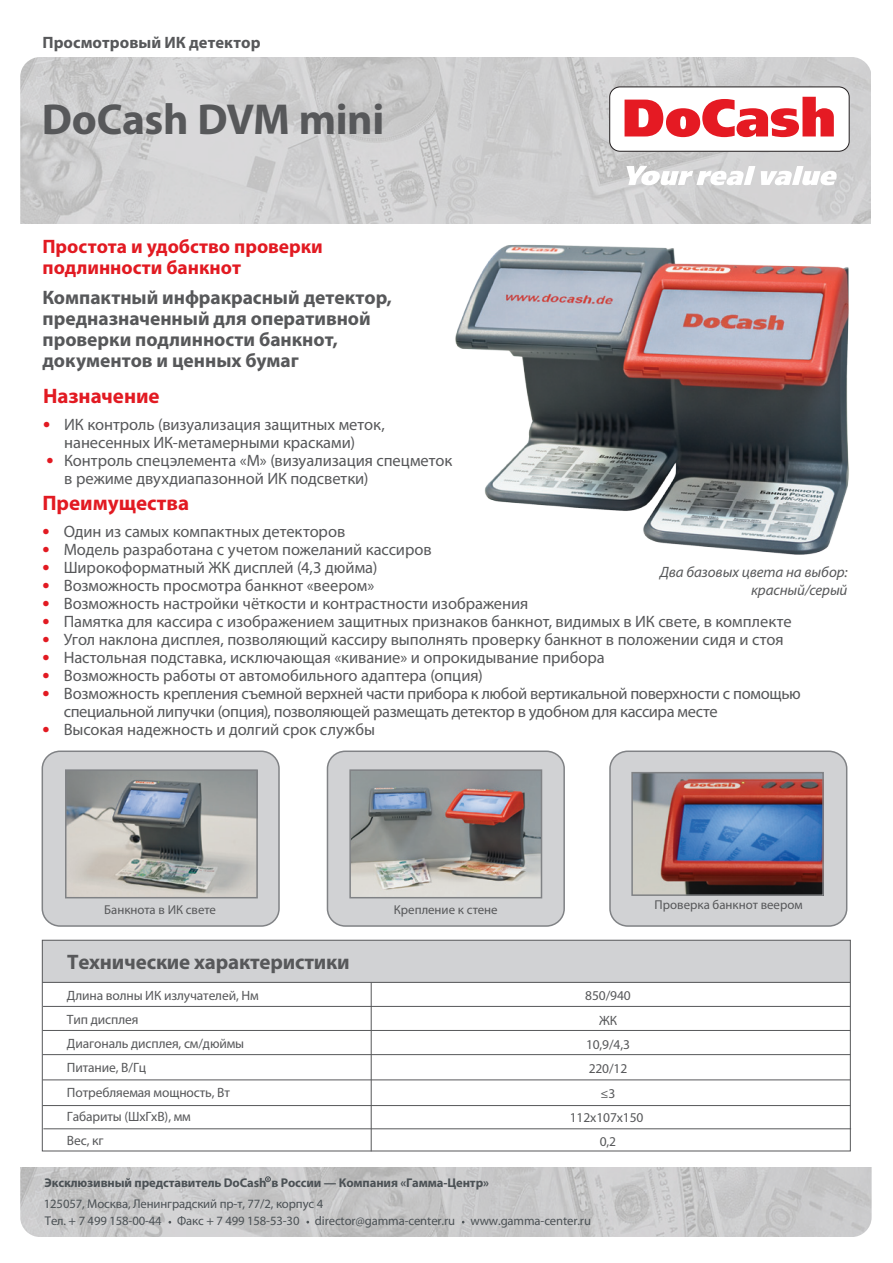
<style>
.page{position:relative;width:893px;height:1263px;background:#fff}
.page>*{position:absolute;margin:0;border:0;box-sizing:border-box;transform-origin:0 0}
.t1{font:700 43.5px "Myriad Pro";letter-spacing:-.01em;color:#57585a}
.t2{font:700 21px "Myriad Pro";letter-spacing:-.01em;color:#57585a}
.t3{font:700 21px "Myriad Pro";color:#e21a22}
.t4{font:700 19.5px/21px "Myriad Pro";color:#57585a}
.t5{font:700 19.5px/21px "Myriad Pro";color:#e21a22}
.t6{font:16.5px/18px "Myriad Pro";letter-spacing:-.005em;color:#57585a}
.t7{font:700 16.5px "Myriad Pro";letter-spacing:.005em;color:#57585a}
.t8{font:italic 15px/18px "Myriad Pro";letter-spacing:-.005em;color:#57585a;text-align:right}
.t9{font:13.5px/24.3px "Myriad Pro";letter-spacing:-.01em;color:#57585a}
.t10{font:12.9px "Myriad Pro";color:#57585a}
.t11{font:12.75px "Myriad Pro";letter-spacing:-.01em;color:#4b5155}
.t12{font:700 12.75px "Myriad Pro";letter-spacing:-.01em;color:#4b5155}
.t13{font:600 4.5px "Myriad Pro";color:#4d5356}
.s1{font-weight:700;font-size:21px;color:#e21a22}
</style>
<div class="page">
<div style="left:327px;top:751px;width:237px;height:175px;background:#d1d2d4;border-radius:18px"></div>
<div style="left:327px;top:750px;width:238px;height:177px;border:2px solid #808285;border-radius:18px"></div>
<img style="left:352px;top:772px;width:187px;height:123px">
<div style="left:349px;top:769px;width:193px;height:129px;border:2px solid #808285"></div>
<img style="left:439px;top:223px;width:432px;height:332px">
<div style="left:42px;top:940px;width:808px;height:42px;background:#d1d2d4"></div>
<img style="left:21px;top:57px;width:850px;height:166px">
<img style="left:20px;top:1168px;width:852px;height:69px">
<div style="left:610px;top:87px;width:239px;height:64px;background:#fff;border-radius:10px"></div>
<div style="left:609px;top:87px;width:241px;height:65px;border:1px solid #231f20;border-radius:10px"></div>
<svg style="left:625px;top:97px;width:209px;height:40px"></svg>
<svg style="left:626px;top:166px;width:129px;height:19px"></svg>
<svg style="left:761px;top:166px;width:76px;height:19px"></svg>
<hr style="left:43px;top:1105px;width:807px;height:1px;background:#57585a">
<hr style="left:43px;top:1128px;width:808px;height:1px;background:#57585a">
<hr style="left:43px;top:1079px;width:807px;height:1px;background:#57585a">
<hr style="left:43px;top:1054px;width:807px;height:1px;background:#57585a">
<hr style="left:43px;top:1030px;width:807px;height:1px;background:#57585a">
<hr style="left:43px;top:1006px;width:807px;height:1px;background:#57585a">
<hr style="left:42px;top:982px;width:808px;height:1px;background:#57585a">
<hr style="left:371px;top:982px;width:1px;height:169px;background:#57585a">
<div style="left:42px;top:940px;width:809px;height:211px;border:1px solid #57585a"></div>
<svg style="left:265px;top:1176px;width:6px;height:6px"></svg>
<div style="left:610px;top:751px;width:237px;height:175px;background:#d1d2d4;border-radius:18px"></div>
<div style="left:609px;top:750px;width:238px;height:177px;border:2px solid #808285;border-radius:18px"></div>
<img style="left:634px;top:775px;width:187px;height:118px">
<div style="left:631px;top:772px;width:193px;height:124px;border:2px solid #808285"></div>
<div style="left:42px;top:751px;width:237px;height:175px;background:#d1d2d4;border-radius:18px"></div>
<div style="left:42px;top:750px;width:238px;height:177px;border:2px solid #808285;border-radius:18px"></div>
<img style="left:68px;top:772px;width:187px;height:123px">
<div style="left:65px;top:769px;width:193px;height:129px;border:2px solid #808285"></div>
<p class="t7" style="left:43px;top:31px;width:220px">Просмотровый ИК детектор</p>
<h1 class="t1" style="left:42px;top:91px;width:344px">DoCash DVM mini</h1>
<p class="t5" style="left:43px;top:235px;width:282px">Простота и удобство проверки подлинности банкнот</p>
<p class="t4" style="left:43px;top:286px;width:351px">Компактный инфракрасный детектор, предназначенный для оперативной проверки подлинности банкнот, документов и ценных бумаг</p>
<p class="t3" style="left:43px;top:382px;width:118px">Назначение</p>
<p class="t6" style="left:43px;top:415px;width:343px;text-align:center"><span class="s1">•</span> ИК контроль (визуализация защитных меток, нанесенных ИК-метамерными красками)</p>
<p class="t6" style="left:64px;top:451px;width:390px;text-indent:-18px"><span class="s1">•</span> Контроль спецэлемента «М» (визуализация спецметок в режиме двухдиапазонной ИК подсветки)</p>
<p class="t3" style="left:43px;top:490px;width:148px">Преимущества</p>
<p class="t6" style="left:43px;top:523px;width:304px"><span class="s1">•</span> Один из самых компактных детекторов</p>
<p class="t6" style="left:43px;top:541px;width:391px"><span class="s1">•</span> Модель разработана с учетом пожеланий кассиров</p>
<p class="t6" style="left:43px;top:559px;width:336px"><span class="s1">•</span> Широкоформатный ЖК дисплей (4,3 дюйма)</p>
<p class="t6" style="left:43px;top:577px;width:333px"><span class="s1">•</span> Возможность просмотра банкнот «веером»</p>
<p class="t6" style="left:43px;top:595px;width:487px"><span class="s1">•</span> Возможность настройки чёткости и контрастности изображения</p>
<p class="t6" style="left:43px;top:613px;width:751px"><span class="s1">•</span> Памятка для кассира с изображением защитных признаков банкнот, видимых в ИК свете, в комплекте</p>
<p class="t6" style="left:43px;top:631px;width:743px"><span class="s1">•</span> Угол наклона дисплея, позволяющий кассиру выполнять проверку банкнот в положении сидя и стоя</p>
<p class="t6" style="left:43px;top:649px;width:564px"><span class="s1">•</span> Настольная подставка, исключающая «кивание» и опрокидывание прибора</p>
<p class="t6" style="left:43px;top:667px;width:442px"><span class="s1">•</span> Возможность работы от автомобильного адаптера (опция)</p>
<p class="t6" style="left:64px;top:685px;width:738px;text-indent:-21px"><span class="s1">•</span> Возможность крепления съемной верхней части прибора к любой вертикальной поверхности с помощью специальной липучки (опция), позволяющей размещать детектор в удобном для кассира месте</p>
<p class="t6" style="left:43px;top:721px;width:334px"><span class="s1">•</span> Высокая надежность и долгий срок службы</p>
<p class="t8" style="left:660px;top:563px;width:189px">Два базовых цвета на выбор: красный/серый</p>
<p class="t10" style="left:104px;top:902px;width:113px">Банкнота в ИК свете</p>
<p class="t10" style="left:394px;top:902px;width:105px">Крепление к стене</p>
<p class="t10" style="left:655px;top:897px;width:150px">Проверка банкнот веером</p>
<p class="t2" style="left:67px;top:948px;width:284px">Технические характеристики</p>
<p class="t9" style="left:67px;top:983px;width:193px">Длина волны ИК излучателей, Нм<br>Тип дисплея<br>Диагональ дисплея, см/дюймы<br>Питание, В/Гц<br>Потребляемая мощность, Вт<br>Габариты (ШхГхВ), мм<br>Вес, кг</p>
<p class="t9" style="left:570px;top:983px;width:75px;text-align:center">850/940<br>ЖК<br>10,9/4,3<br>220/12<br>≤3<br>112x107x150<br>0,2</p>
<p class="t13" style="left:267px;top:1176px;width:4px">R</p>
<p class="t12" style="left:45px;top:1175px;width:446px">Эксклюзивный представитель DoCash в России — Компания «Гамма-Центр»</p>
<p class="t11" style="left:44px;top:1196px;width:281px">125057, Москва, Ленинградский пр-т, 77/2, корпус 4</p>
<p class="t11" style="left:45px;top:1213px;width:548px">Тел. + 7 499 158-00-44 Факс + 7 499 158-53-30 director@gamma-center.ru www.gamma-center.ru</p>
</div>
